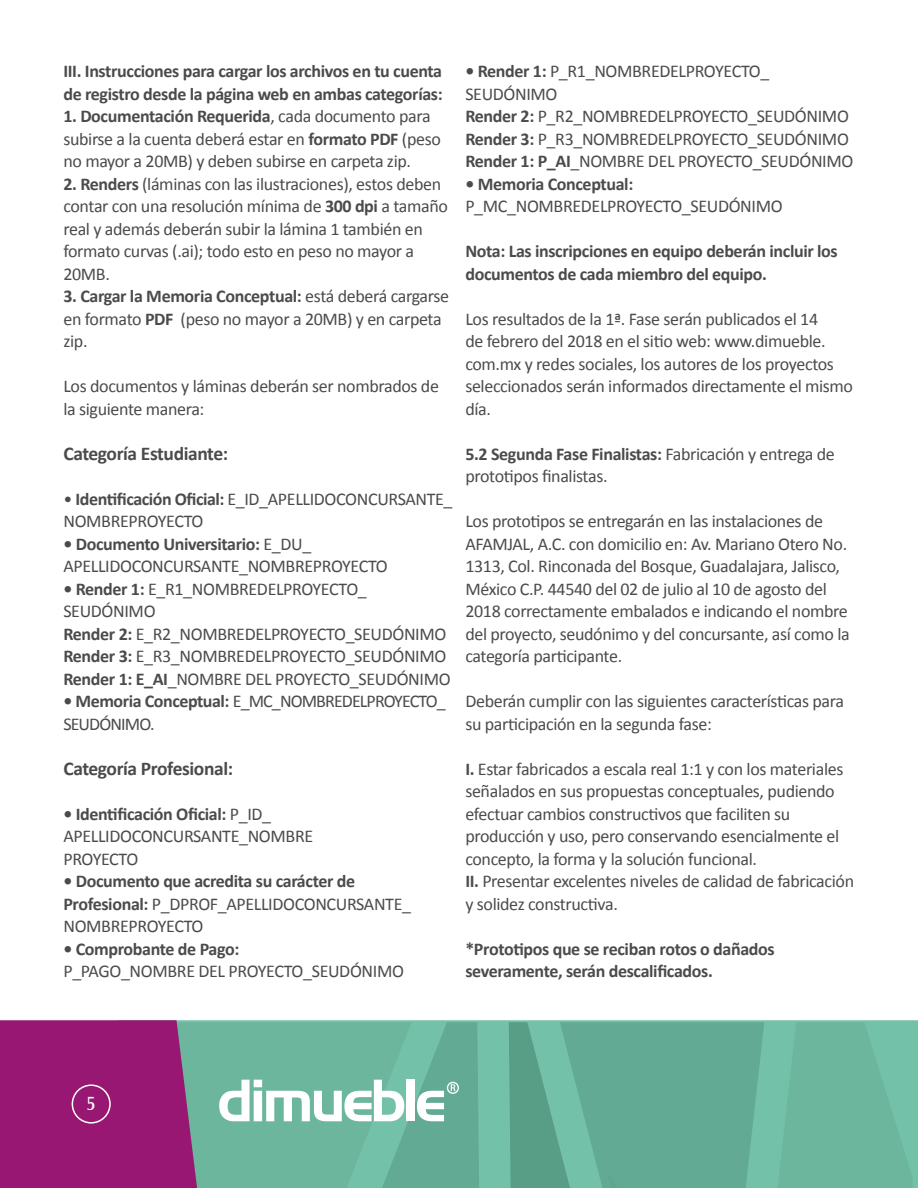
<style>
.page{position:relative;width:918px;height:1188px;background:#fff}
.page>*{position:absolute;margin:0;border:0;box-sizing:border-box;transform-origin:0 0}
.t1{font:700 19.5px "Calibri";letter-spacing:-.02em;color:#4b4b4d}
.t2{font:19.5px "Castle T";color:#fff}
.t3{font:18px/22.5px "Calibri";letter-spacing:-.02em;color:#4b4b4d}
.t4{font:700 18px/22.5px "Calibri";letter-spacing:-.02em;color:#4b4b4d}
.t5{font:18px/22.5px "Calibri";letter-spacing:-.05em;color:#4b4b4d}
.s1{font-weight:700}
.s2{font-weight:400}
</style>
<div class="page">
<div style="left:479px;top:1020px;width:439px;height:168px;background:#74c1a9"></div>
<svg style="left:777px;top:1022px;width:136px;height:166px;background:#6db89f"></svg>
<svg style="left:509px;top:1022px;width:255px;height:166px;background:#63ab94"></svg>
<svg style="left:0;top:1020px;width:479px;height:168px;background:#857c92"></svg>
<p class="t4" style="left:63px;top:60px;width:381px">III. Instrucciones para cargar los archivos en tu cuenta de registro desde la página web en ambas categorías:</p>
<p class="t3" style="left:63px;top:105px;width:379px"><span class="s1">1. Documentación Requerida</span>, cada documento para subirse a la cuenta deberá estar en <span class="s1">formato PDF</span> (peso no mayor a 20MB) y deben subirse en carpeta zip.</p>
<p class="t3" style="left:63px;top:173px;width:386px"><span class="s1">2. Renders</span> (láminas con las ilustraciones), estos deben contar con una resolución mínima de <span class="s1">300 dpi</span> a tamaño real y además deberán subir la lámina 1 también en formato curvas (.ai); todo esto en peso no mayor a 20MB.</p>
<p class="t3" style="left:63px;top:285px;width:387px"><span class="s1">3. Cargar la Memoria Conceptual:</span> está deberá cargarse en formato <span class="s1">PDF</span> (peso no mayor a 20MB) y en carpeta zip.</p>
<p class="t3" style="left:63px;top:375px;width:377px">Los documentos y láminas deberán ser nombrados de la siguiente manera:</p>
<p class="t1" style="left:63px;top:441px;width:166px">Categoría Estudiante:</p>
<p class="t3" style="left:63px;top:488px;width:391px">• <span class="s1">Identificación Oficial:</span> E_ID_APELLIDOCONCURSANTE_<br>NOMBREPROYECTO</p>
<p class="t3" style="left:63px;top:533px;width:326px"><span class="s1">• Documento Universitario:</span> E_DU_<br>APELLIDOCONCURSANTE_NOMBREPROYECTO</p>
<p class="t3" style="left:63px;top:578px;width:389px"><span class="s1">• Render 1:</span> E_R1_NOMBREDELPROYECTO_ SEUDÓNIMO<br><span class="s1">Render 2:</span> E_R2_NOMBREDELPROYECTO_SEUDÓNIMO <span class="s1">Render 3:</span> E_R3_NOMBREDELPROYECTO_SEUDÓNIMO <span class="s1">Render 1: E_AI</span>_NOMBRE DEL PROYECTO_SEUDÓNIMO</p>
<p class="t5" style="left:63px;top:690px;width:384px"><span class="s1">• Memoria Conceptual:</span> E_MC_NOMBREDELPROYECTO_<br>SEUDÓNIMO.</p>
<p class="t1" style="left:63px;top:756px;width:171px">Categoría Profesional:</p>
<p class="t3" style="left:63px;top:803px;width:251px"><span class="s1">• Identificación Oficial:</span> P_ID_<br>APELLIDOCONCURSANTE_NOMBRE<br>PROYECTO</p>
<p class="t4" style="left:63px;top:870px;width:349px">• Documento que acredita su carácter de<br>Profesional: <span class="s2">P_DPROF_APELLIDOCONCURSANTE_<br>NOMBREPROYECTO</span></p>
<p class="t4" style="left:63px;top:938px;width:177px">• Comprobante de Pago:</p>
<p class="t3" style="left:63px;top:960px;width:342px">P_PAGO_NOMBRE DEL PROYECTO_SEUDÓNIMO</p>
<p class="t3" style="left:465px;top:60px;width:390px"><span class="s1">• Render 1:</span> P_R1_NOMBREDELPROYECTO_ SEUDÓNIMO<br><span class="s1">Render 2:</span> P_R2_NOMBREDELPROYECTO_SEUDÓNIMO <span class="s1">Render 3:</span> P_R3_NOMBREDELPROYECTO_SEUDÓNIMO <span class="s1">Render 1: P_AI</span>_NOMBRE DEL PROYECTO_SEUDÓNIMO</p>
<p class="t4" style="left:465px;top:173px;width:169px">• Memoria Conceptual:</p>
<p class="t3" style="left:465px;top:195px;width:319px">P_MC_NOMBREDELPROYECTO_SEUDÓNIMO</p>
<p class="t4" style="left:465px;top:240px;width:374px">Nota: Las inscripciones en equipo deberán incluir los documentos de cada miembro del equipo.</p>
<p class="t3" style="left:465px;top:308px;width:389px">Los resultados de la 1ª. Fase serán publicados el 14<br>de febrero del 2018 en el sitio web: www.dimueble. com.mx y redes sociales, los autores de los proyectos seleccionados serán informados directamente el mismo día.</p>
<p class="t3" style="left:465px;top:443px;width:371px"><span class="s1">5.2 Segunda Fase Finalistas:</span> Fabricación y entrega de prototipos finalistas.</p>
<p class="t3" style="left:465px;top:510px;width:386px">Los prototipos se entregarán en las instalaciones de AFAMJAL, A.C. con domicilio en: Av. Mariano Otero No.<br>1313, Col. Rinconada del Bosque, Guadalajara, Jalisco, México C.P. 44540 del 02 de julio al 10 de agosto del 2018 correctamente embalados e indicando el nombre del proyecto, seudónimo y del concursante, así como la categoría participante.</p>
<p class="t3" style="left:465px;top:690px;width:380px">Deberán cumplir con las siguientes características para su participación en la segunda fase:</p>
<p class="t3" style="left:465px;top:758px;width:390px"><span class="s1">I.</span> Estar fabricados a escala real 1:1 y con los materiales señalados en sus propuestas conceptuales, pudiendo efectuar cambios constructivos que faciliten su producción y uso, pero conservando esencialmente el concepto, la forma y la solución funcional.<br><span class="s1">II.</span> Presentar excelentes niveles de calidad de fabricación y solidez constructiva.</p>
<p class="t4" style="left:465px;top:938px;width:311px">*Prototipos que se reciban rotos o dañados severamente, serán descalificados.</p>
<p class="t2" style="left:86px;top:1093px;width:11px">5</p>
</div>
